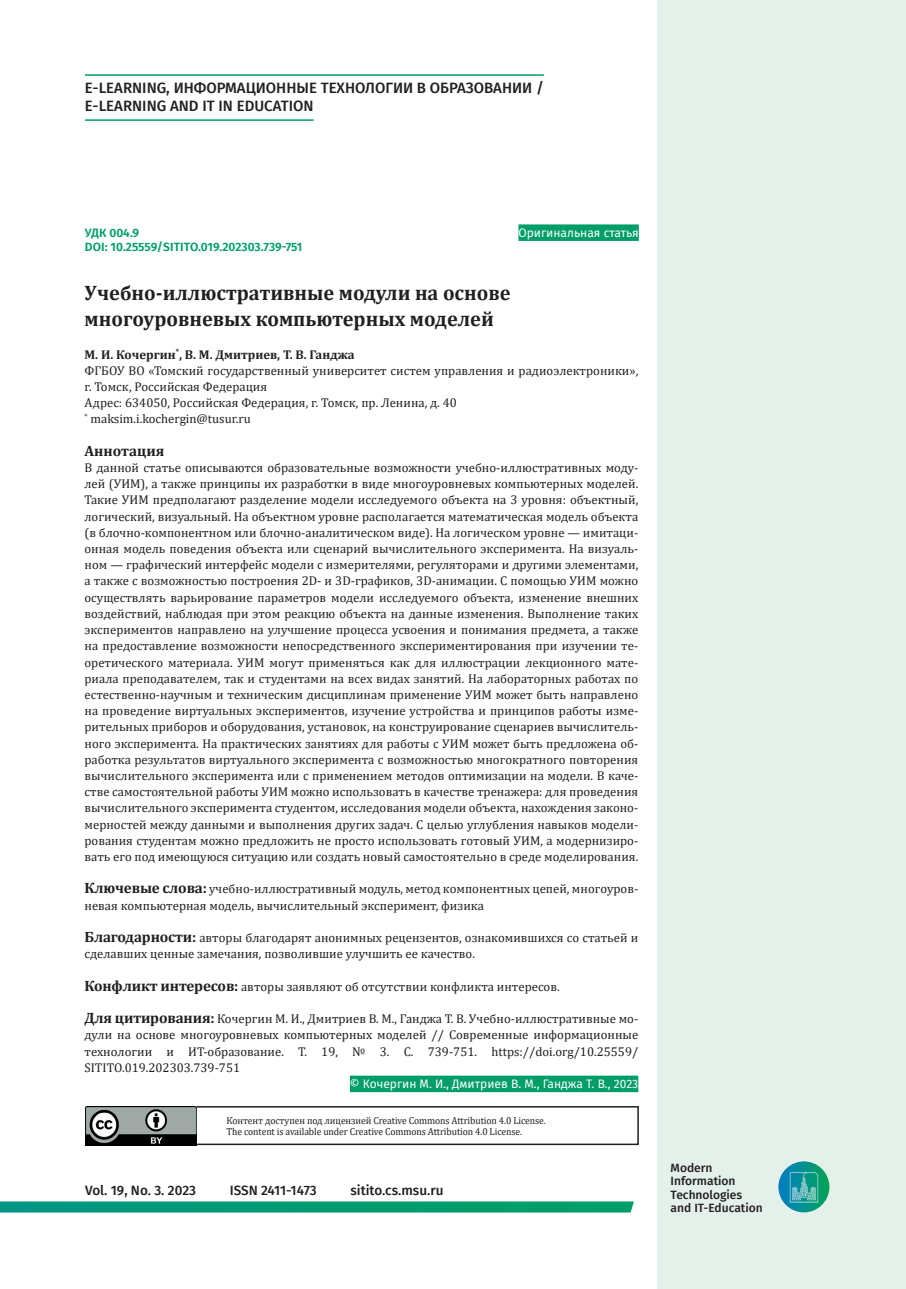
<style>
.page{position:relative;width:906px;height:1289px;background:#fff}
.page>*{position:absolute;margin:0;border:0;box-sizing:border-box;transform-origin:0 0}
.t1{font:700 21px/25.2px "Cambria";color:#231f20}
.t2{font:500 15px/18px "Fira Sans";color:#231f20}
.t3{font:700 15px "Cambria";color:#231f20}
.t4{font:500 13.5px "Fira Sans";color:#231f20}
.t5{font:12.75px/16.2px "Cambria";color:#231f20}
.t6{font:12px "Fira Sans";color:#fff}
.t7{font:600 12px/14.4px "Fira Sans";color:#009e67}
.t8{font:500 12px/13.5px "Fira Sans";color:#231f20}
.t9{font:10.2px/10.5px "Cambria";letter-spacing:-.01em;color:#231f20;scale:.95 1}
.s1{font-weight:700}
.s2{font-weight:700;font-size:15px}
</style>
<div class="page">
<div style="left:657px;top:0;width:249px;height:1288px;background:#e3f1ea"></div>
<img style="left:778px;top:1161px;width:51px;height:51px;border-radius:26px">
<svg style="left:0;top:1201px;width:634px;height:11px;background:#0b9f79"></svg>
<div style="left:85px;top:1106px;width:554px;height:39px;border:2px solid #231f20"></div>
<img style="left:85px;top:1106px;width:112px;height:39px">
<hr style="left:85px;top:74px;width:459px;height:2px;background:#009e67">
<hr style="left:85px;top:119px;width:228px;height:2px;background:#009e67">
<div style="left:518px;top:224px;width:121px;height:17px;background:#009e67"></div>
<div style="left:350px;top:1075px;width:288px;height:17px;background:#009e67"></div>
<p class="t2" style="left:85px;top:78px;width:460px">E-LEARNING, ИНФОРМАЦИОННЫЕ ТЕХНОЛОГИИ В ОБРАЗОВАНИИ /<br>E-LEARNING AND IT IN EDUCATION</p>
<p class="t7" style="left:85px;top:224px;width:219px">УДК 004.9<br>DOI: 10.25559/SITITO.019.202303.739-751</p>
<p class="t6" style="left:518px;top:223px;width:122px">Оригинальная статья</p>
<h1 class="t1" style="left:84px;top:280px;width:427px">Учебно-иллюстративные модули на основе многоуровневых компьютерных моделей</h1>
<p class="t5" style="left:84px;top:346px;width:555px"><span class="s1">М. И. Кочергин</span><sup>*</sup><span class="s1">, В. М. Дмитриев, Т. В. Ганджа<br></span>ФГБОУ ВО «Томский государственный университет систем управления и радиоэлектроники», г. Томск, Российская Федерация<br>Адрес: 634050, Российская Федерация, г. Томск, пр. Ленина, д. 40<br><sup>*</sup> maksim.i.kochergin@tusur.ru</p>
<p class="t3" style="left:84px;top:440px;width:81px">Аннотация</p>
<p class="t5" style="left:84px;top:459px;width:555px;text-align:justify">В данной статье описываются образовательные возможности учебно-иллюстративных моду&shy;лей (УИМ), а также принципы их разработки в виде многоуровневых компьютерных моделей.<br>Такие УИМ предполагают разделение модели исследуемого объекта на 3 уровня: объектный, логический, визуальный. На объектном уровне располагается математическая модель объекта (в блочно-компонентном или блочно-аналитическом виде). На логическом уровне — имитаци&shy;онная модель поведения объекта или сценарий вычислительного эксперимента. На визуаль&shy;ном — графический интерфейс модели с измерителями, регуляторами и другими элементами, а также с возможностью построения 2D- и 3D-графиков, 3D-анимации. С помощью УИМ можно осуществлять варьирование параметров модели исследуемого объекта, изменение внешних воздействий, наблюдая при этом реакцию объекта на данные изменения. Выполнение таких экспериментов направлено на улучшение процесса усвоения и понимания предмета, а также на предоставление возможности непосредственного экспериментирования при изучении те&shy;оретического материала. УИМ могут применяться как для иллюстрации лекционного мате&shy;риала преподавателем, так и студентами на всех видах занятий. На лабораторных работах по естественно-научным и техническим дисциплинам применение УИМ может быть направлено на проведение виртуальных экспериментов, изучение устройства и принципов работы изме&shy;рительных приборов и оборудования, установок, на конструирование сценариев вычислитель&shy;ного эксперимента. На практических занятиях для работы с УИМ может быть предложена об&shy;работка результатов виртуального эксперимента с возможностью многократного повторения вычислительного эксперимента или с применением методов оптимизации на модели. В каче&shy;стве самостоятельной работы УИМ можно использовать в качестве тренажера: для проведения вычислительного эксперимента студентом, исследования модели объекта, нахождения законо&shy;мерностей между данными и выполнения других задач. С целью углубления навыков модели&shy;рования студентам можно предложить не просто использовать готовый УИМ, а модернизиро&shy;вать его под имеющуюся ситуацию или создать новый самостоятельно в среде моделирования.</p>
<p class="t5" style="left:84px;top:880px;width:555px"><span class="s2">Ключевые слова:</span> учебно-иллюстративный модуль, метод компонентных цепей, многоуров&shy;невая компьютерная модель, вычислительный эксперимент, физика</p>
<p class="t5" style="left:84px;top:929px;width:555px"><span class="s2">Благодарности:</span> авторы благодарят анонимных рецензентов, ознакомившихся со статьей и сделавших ценные замечания, позволившие улучшить ее качество.</p>
<p class="t5" style="left:84px;top:978px;width:477px"><span class="s2">Конфликт интересов:</span> авторы заявляют об отсутствии конфликта интересов.</p>
<p class="t5" style="left:84px;top:1010px;width:555px;text-align:justify"><span class="s2">Для цитирования:</span> Кочергин М. И., Дмитриев В. М., Ганджа Т. В. Учебно-иллюстративные мо&shy;дули на основе многоуровневых компьютерных моделей // Современные информационные технологии и ИТ-образование. Т. 19, № 3. С. 739-751. https://doi.org/10.25559/ SITITO.019.202303.739-751</p>
<p class="t6" style="left:350px;top:1074px;width:290px">© Кочергин М. И., Дмитриев В. М., Ганджа Т. В., 2023</p>
<p class="t9" style="left:226px;top:1115px;width:338px">Контент доступен под лицензией Creative Commons Attribution 4.0 License.<br>The content is available under Creative Commons Attribution 4.0 License.</p>
<p class="t4" style="left:85px;top:1179px;width:112px">Vol. 19, No. 3. 2023</p>
<p class="t4" style="left:230px;top:1179px;width:88px">ISSN 2411-1473</p>
<p class="t4" style="left:350px;top:1179px;width:94px">sitito.cs.msu.ru</p>
<p class="t8" style="left:670px;top:1160px;width:94px">Modern<br>Information<br>Technologies and IT-Education</p>
</div>
